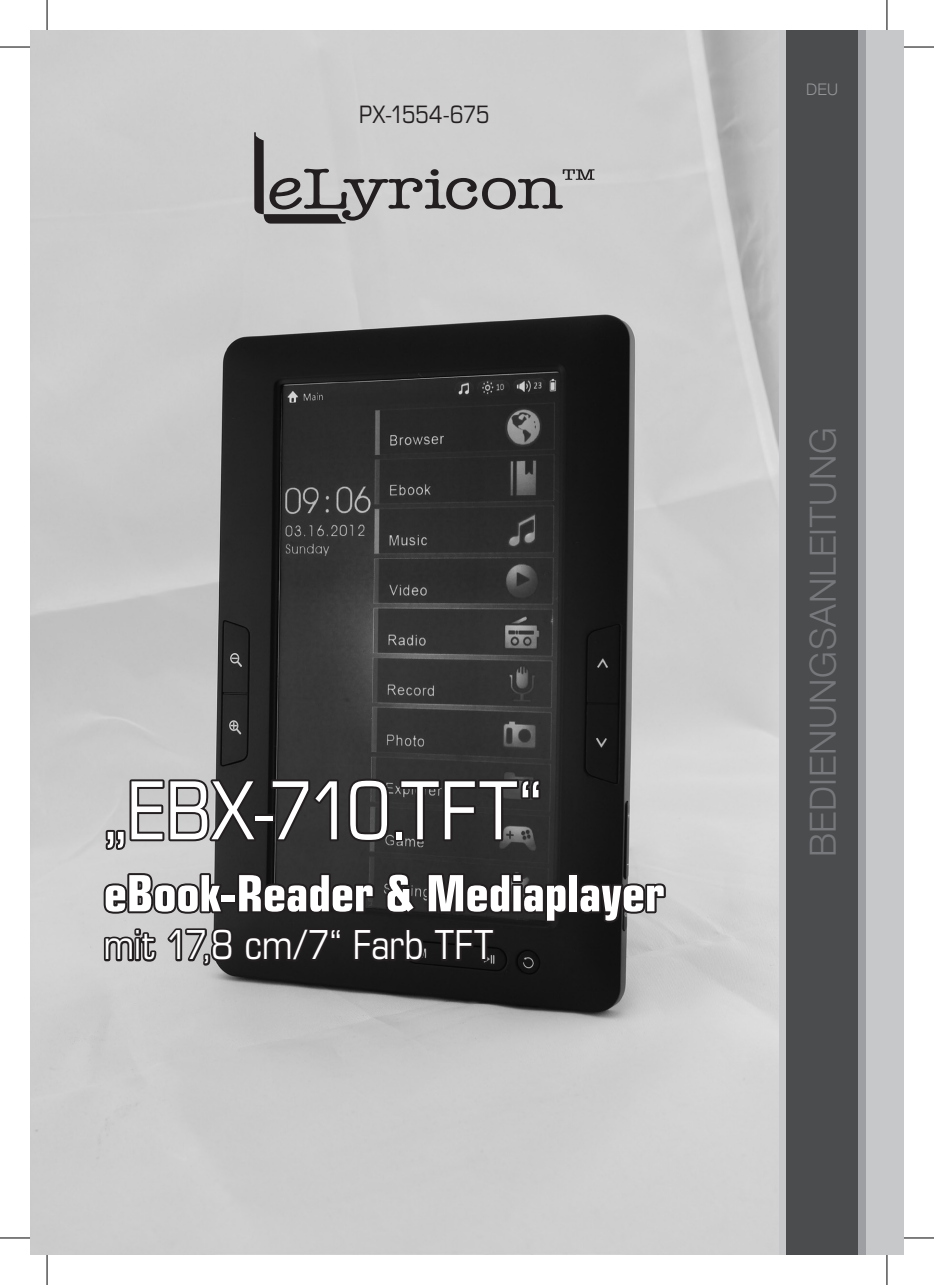
<style>
.page{position:relative;width:934px;height:1285px;background:#fff}
.page>*{position:absolute;margin:0;border:0;box-sizing:border-box;transform-origin:0 0}
.t1{font:condensed 80px "Eurostile";letter-spacing:-.015em;color:#fff}
.t2{font:700 condensed 50px "Eurostile";letter-spacing:-.005em;color:#fff}
.t3{font:condensed 40px "Eurostile";letter-spacing:-.005em;color:#fff}
.t4{font:300 36px "Helvetica Neue";letter-spacing:.02em;color:#76787b}
.t5{font:condensed 24px "Eurostile";letter-spacing:-.005em;color:#231f20}
.t6{font:300 16px "Helvetica Neue";color:#939598}
</style>
<div class="page">
<img style="left:30px;top:30px;width:748px;height:1225px">
<div style="left:567px;top:873px;width:12px;height:40px;border:4px solid #231f20"></div>
<svg style="left:576px;top:881px;width:91px;height:102px;background:#5a5959"></svg>
<svg style="left:102px;top:776px;width:467px;height:191px;background:#424142"></svg>
<svg style="left:254px;top:132px;width:340px;height:92px;background:#b2b1b1"></svg>
<div style="left:857px;top:30px;width:46px;height:1225px;background:#c7c8ca"></div>
<div style="left:857px;top:30px;width:7px;height:1225px;background:#9d9fa2"></div>
<div style="left:778px;top:30px;width:8px;height:1225px;background:#c7c8ca"></div>
<div style="left:786px;top:30px;width:71px;height:1225px;background:#4b4c4d"></div>
<hr style="left:0;top:47px;width:30px;height:1px;background:#000">
<hr style="left:903px;top:47px;width:30px;height:1px;background:#000">
<hr style="left:0;top:1237px;width:30px;height:1px;background:#000">
<hr style="left:903px;top:1237px;width:30px;height:1px;background:#000">
<hr style="left:47px;top:0;width:1px;height:30px;background:#000">
<hr style="left:47px;top:1255px;width:1px;height:30px;background:#000">
<hr style="left:886px;top:0;width:1px;height:30px;background:#000">
<hr style="left:886px;top:1255px;width:1px;height:30px;background:#000">
<p class="t5" style="left:359px;top:100px;width:132px">PX-1554-675</p>
<h1 class="t1" style="left:104px;top:763px;width:440px">„EBX-710.TFT“</h1>
<p class="t2" style="left:104px;top:863px;width:561px">eBook-Reader &amp; Mediaplayer</p>
<p class="t3" style="left:104px;top:921px;width:391px">mit 17,8 cm/7“ Farb TFT</p>
<p class="t6" style="left:805px;top:80px;width:11px">DEU</p>
<p class="t4" style="left:800px;top:857px;width:431px;rotate:-90deg">BedienungsaNleitung</p>
</div>
